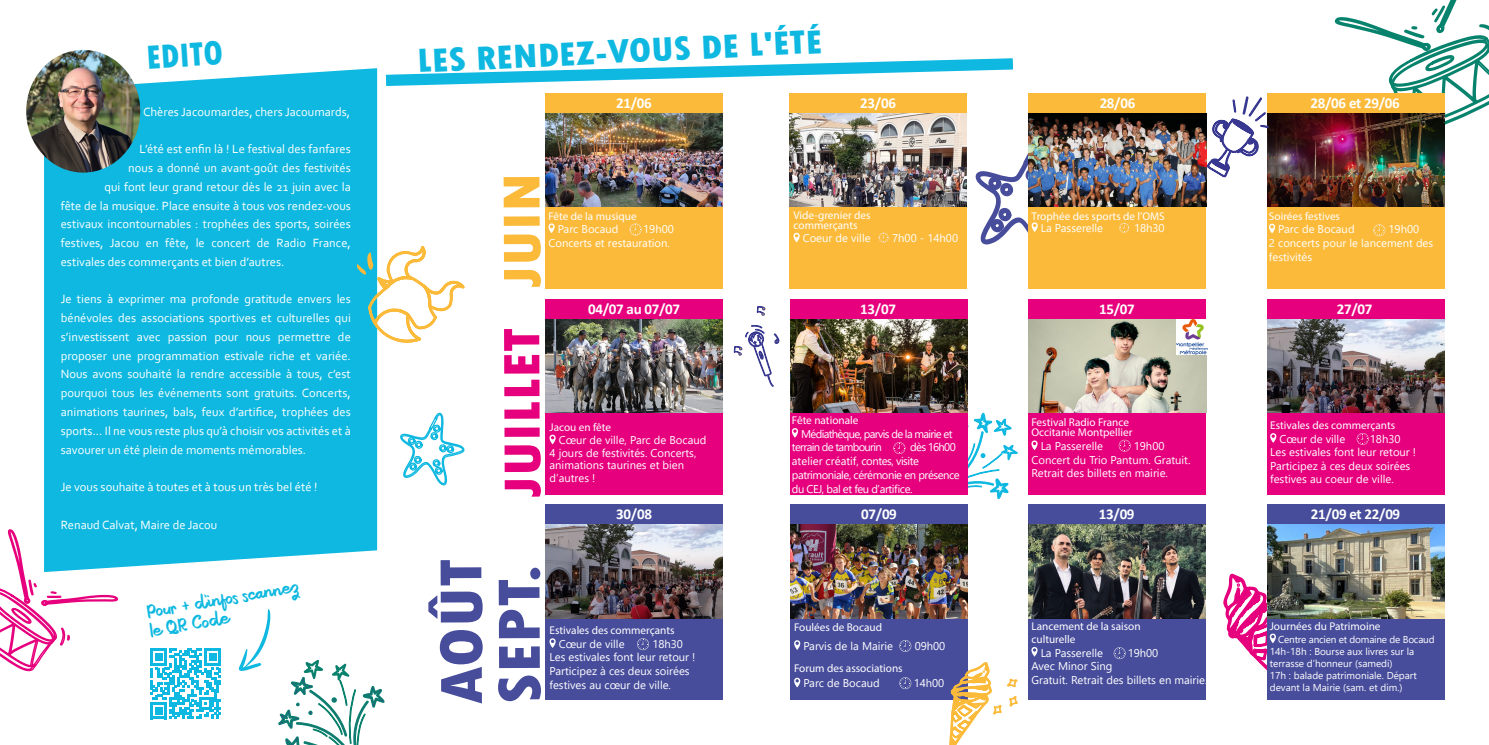
<style>
.page{position:relative;width:1489px;height:745px;background:#fff}
.page>*{position:absolute;margin:0;border:0;box-sizing:border-box;transform-origin:0 0}
.t1{font:800 condensed 62.5px/58px "Tw Cen";letter-spacing:-.005em;color:#474d9b;scale:1.14 1}
.t2{font:800 condensed 55px "Tw Cen";color:#fbba3a;scale:1.14 1}
.t3{font:800 condensed 53.88px "Tw Cen";letter-spacing:-.005em;color:#e6007d;scale:1.14 1}
.t4{font:800 condensed 35px "Tw Cen";color:#0eb8e0;scale:1.14 1}
.t5{font:800 condensed 35px "Tw Cen";color:#0eb8e0}
.t6{font:16px/19.2px "The Butter";color:#0eb8e0}
.t7{font:700 15px "Calibri";letter-spacing:-.02em;color:#fff}
.t8{font:12.5px/18.8px "Corbel";color:#fff;text-align:justify}
.t9{font:11.25px/13.5px "Segoe UI";color:#fff}
.t10{font:11.25px/10px "Myriad Pro";color:#fff}
.t11{font:11.25px/13.8px "Segoe UI";letter-spacing:-.04em;color:#fff}
.t12{font:11.25px/13.8px "Segoe UI";letter-spacing:-.06em;color:#fff}
.t13{font:10px/12px "Segoe UI";color:#fff}
</style>
<div class="page">
<svg style="left:1334px;top:0;width:154px;height:148px"></svg>
<div style="left:1267px;top:504px;width:177px;height:195px;background:#474d9b"></div>
<div style="left:1267px;top:299px;width:177px;height:195px;background:#e6007d"></div>
<div style="left:1028px;top:504px;width:177px;height:195px;background:#474d9b"></div>
<div style="left:1028px;top:299px;width:177px;height:195px;background:#e6007d"></div>
<div style="left:1267px;top:93px;width:177px;height:195px;background:#fbba3a"></div>
<div style="left:790px;top:504px;width:177px;height:195px;background:#474d9b"></div>
<div style="left:1028px;top:93px;width:177px;height:195px;background:#fbba3a"></div>
<div style="left:545px;top:504px;width:177px;height:195px;background:#474d9b"></div>
<div style="left:44px;top:72px;width:334px;height:496px;background:#0eb8e0"></div>
<img style="left:26px;top:50px;width:114px;height:122px">
<svg style="left:1269px;top:223px;width:5px;height:10px"></svg>
<svg style="left:794px;top:640px;width:6px;height:9px"></svg>
<svg style="left:794px;top:677px;width:6px;height:10px"></svg>
<svg style="left:1223px;top:573px;width:79px;height:127px"></svg>
<svg style="left:1270px;top:433px;width:6px;height:9px"></svg>
<svg style="left:1031px;top:647px;width:6px;height:9px"></svg>
<svg style="left:549px;top:638px;width:6px;height:9px"></svg>
<svg style="left:150px;top:648px;width:71px;height:70px"></svg>
<svg style="left:239px;top:609px;width:31px;height:61px"></svg>
<svg style="left:1119px;top:223px;width:9px;height:9px"></svg>
<svg style="left:1373px;top:224px;width:12px;height:12px"></svg>
<svg style="left:1118px;top:439px;width:12px;height:12px"></svg>
<svg style="left:1356px;top:433px;width:12px;height:11px"></svg>
<svg style="left:637px;top:638px;width:12px;height:11px"></svg>
<svg style="left:899px;top:640px;width:12px;height:11px"></svg>
<svg style="left:899px;top:677px;width:12px;height:11px"></svg>
<svg style="left:1113px;top:647px;width:12px;height:11px"></svg>
<img style="left:1267px;top:524px;width:177px;height:93px">
<img style="left:1028px;top:524px;width:177px;height:93px">
<img style="left:1267px;top:319px;width:177px;height:93px">
<img style="left:1267px;top:113px;width:177px;height:93px">
<img style="left:790px;top:524px;width:177px;height:93px">
<img style="left:1085px;top:319px;width:120px;height:93px">
<img style="left:1085px;top:113px;width:120px;height:93px">
<img style="left:545px;top:524px;width:177px;height:93px">
<img style="left:1176px;top:319px;width:31px;height:35px">
<img style="left:319px;top:58px;width:766px;height:442px">
<svg style="left:919px;top:642px;width:99px;height:102px"></svg>
<svg style="left:1205px;top:93px;width:64px;height:85px"></svg>
<svg style="left:0;top:525px;width:120px;height:146px"></svg>
<svg style="left:278px;top:659px;width:107px;height:85px"></svg>
<h3 class="t5" style="left:145px;top:37px;width:78px;rotate:-4deg">EDITO</h3>
<p class="t8" style="left:143px;top:102px;width:208px">Chères Jacoumardes, chers Jacoumards,</p>
<p class="t8" style="left:139px;top:139px;width:213px">L’été est enfin là ! Le festival des fanfares</p>
<p class="t8" style="left:128px;top:158px;width:224px">nous a donné un avant-goût des festivités</p>
<p class="t8" style="left:104px;top:177px;width:248px">qui font leur grand retour dès le 21 juin avec la</p>
<p class="t8" style="left:61px;top:195px;width:292px">fête de la musique. Place ensuite à tous vos rendez-vous</p>
<p class="t8" style="left:61px;top:214px;width:292px">estivaux incontournables : trophées des sports, soirées</p>
<p class="t8" style="left:61px;top:233px;width:291px">festives, Jacou en fête, le concert de Radio France,</p>
<p class="t8" style="left:61px;top:252px;width:225px">estivales des commerçants et bien d’autres.</p>
<p class="t8" style="left:61px;top:289px;width:292px">Je tiens à exprimer ma profonde gratitude envers les bénévoles des associations sportives et culturelles qui s’investissent avec passion pour nous permettre de proposer une programmation estivale riche et variée.<br>Nous avons souhaité la rendre accessible à tous, c’est pourquoi tous les événements sont gratuits. Concerts, animations taurines, bals, feux d’artifice, trophées des sports... Il ne vous reste plus qu’à choisir vos activités et à savourer un été plein de moments mémorables.</p>
<p class="t8" style="left:61px;top:477px;width:258px">Je vous souhaite à toutes et à tous un très bel été !</p>
<p class="t8" style="left:61px;top:514px;width:158px">Renaud Calvat, Maire de Jacou</p>
<p class="t6" style="left:145px;top:602px;width:155px;rotate:-10deg">Pour + d’infos scannez le QR Code</p>
<h3 class="t4" style="left:416px;top:41px;width:357px;rotate:-3deg">LES RENDEZ-VOUS DE L'ÉTÉ</h3>
<p class="t7" style="left:616px;top:92px;width:37px">21/06</p>
<p class="t7" style="left:860px;top:92px;width:37px">23/06</p>
<p class="t7" style="left:1099px;top:92px;width:37px">28/06</p>
<p class="t7" style="left:1310px;top:92px;width:91px">28/06 et 29/06</p>
<h2 class="t2" style="left:489px;top:288px;width:103px;rotate:-90deg">JUIN</h2>
<h3 class="t3" style="left:490px;top:497px;width:151px;rotate:-90deg">JUILLET</h3>
<p class="t10" style="left:548px;top:210px;width:90px">Fête de la musique</p>
<p class="t9" style="left:557px;top:221px;width:62px">Parc Bocaud</p>
<p class="t9" style="left:548px;top:221px;width:127px;text-indent:95px">19h00<br>Concerts et restauration.</p>
<p class="t10" style="left:793px;top:210px;width:79px">Vide-grenier des commerçants</p>
<p class="t9" style="left:802px;top:230px;width:69px">Coeur de ville</p>
<p class="t9" style="left:892px;top:230px;width:67px">7h00 - 14h00</p>
<p class="t10" style="left:1031px;top:210px;width:134px">Trophée des sports de l’OMS</p>
<p class="t9" style="left:1040px;top:220px;width:64px">La Passerelle</p>
<p class="t9" style="left:1133px;top:220px;width:32px">18h30</p>
<p class="t10" style="left:1268px;top:210px;width:73px">Soirées festives</p>
<p class="t9" style="left:1278px;top:221px;width:78px">Parc de Bocaud</p>
<p class="t9" style="left:1268px;top:221px;width:166px;text-indent:120px">19h00<br>2 concerts pour le lancement des festivités</p>
<p class="t7" style="left:588px;top:298px;width:94px">04/07 au 07/07</p>
<p class="t7" style="left:1098px;top:298px;width:37px">15/07</p>
<p class="t7" style="left:1336px;top:298px;width:37px">27/07</p>
<p class="t7" style="left:860px;top:298px;width:37px">13/07</p>
<p class="t10" style="left:549px;top:421px;width:63px">Jacou en fête</p>
<p class="t9" style="left:549px;top:433px;width:158px;line-height:12.5px;text-indent:9px">Cœur de ville, Parc de Bocaud<br>4 jours de festivités. Concerts, animations taurines et bien d’autres !</p>
<p class="t10" style="left:791px;top:414px;width:68px">Fête nationale</p>
<p class="t12" style="left:791px;top:425px;width:162px;text-indent:9px">Médiathèque, parvis de la mairie et terrain de tambourin</p>
<p class="t11" style="left:791px;top:439px;width:169px;text-indent:118px">dès 16h00 atelier créatif, contes, visite patrimoniale, cérémonie en présence du CEJ, bal et feu d’artifice.</p>
<p class="t10" style="left:1031px;top:417px;width:102px">Festival Radio France<br>Occitanie Montpellier</p>
<p class="t9" style="left:1040px;top:438px;width:64px">La Passerelle</p>
<p class="t9" style="left:1031px;top:438px;width:161px;text-indent:102px">19h00<br>Concert du Trio Pantum. Gratuit.<br>Retrait des billets en mairie.</p>
<p class="t10" style="left:1269px;top:420px;width:127px">Estivales des commerçants</p>
<p class="t9" style="left:1279px;top:431px;width:67px">Cœur de ville</p>
<p class="t9" style="left:1270px;top:431px;width:147px;text-indent:100px">18h30<br>Les estivales font leur retour !<br>Participez à ces deux soirées festives au coeur de ville.</p>
<p class="t7" style="left:616px;top:503px;width:37px">30/08</p>
<p class="t7" style="left:861px;top:503px;width:37px">07/09</p>
<p class="t7" style="left:1098px;top:503px;width:37px">13/09</p>
<p class="t7" style="left:1310px;top:503px;width:91px">21/09 et 22/09</p>
<h1 class="t1" style="left:432px;top:704px;width:130px;rotate:-90deg">AOÛT<br>SEPT.</h1>
<p class="t10" style="left:549px;top:625px;width:127px">Estivales des commerçants</p>
<p class="t9" style="left:558px;top:635px;width:67px">Cœur de ville</p>
<p class="t9" style="left:549px;top:635px;width:147px;text-indent:103px">18h30<br>Les estivales font leur retour !<br>Participez à ces deux soirées festives au cœur de ville.</p>
<p class="t10" style="left:794px;top:622px;width:89px">Foulées de Bocaud</p>
<p class="t9" style="left:803px;top:637px;width:91px">Parvis de la Mairie</p>
<p class="t9" style="left:914px;top:637px;width:32px">09h00</p>
<p class="t10" style="left:794px;top:663px;width:110px">Forum des associations</p>
<p class="t9" style="left:803px;top:675px;width:78px">Parc de Bocaud</p>
<p class="t9" style="left:913px;top:675px;width:32px">14h00</p>
<p class="t10" style="left:1031px;top:618px;width:111px;line-height:13.5px">Lancement de la saison culturelle</p>
<p class="t9" style="left:1040px;top:644px;width:64px">La Passerelle</p>
<p class="t9" style="left:1127px;top:644px;width:32px">19h00</p>
<p class="t9" style="left:1031px;top:658px;width:178px">Avec Minor Sing<br>Gratuit. Retrait des billets en mairie.</p>
<p class="t10" style="left:1269px;top:620px;width:112px">Journées du Patrimoine</p>
<p class="t13" style="left:1269px;top:632px;width:166px;text-indent:8px">Centre ancien et domaine de Bocaud<br>14h-18h : Bourse aux livres sur la terrasse d’honneur (samedi)<br>17h : balade patrimoniale. Départ devant la Mairie (sam. et dim.)</p>
</div>
